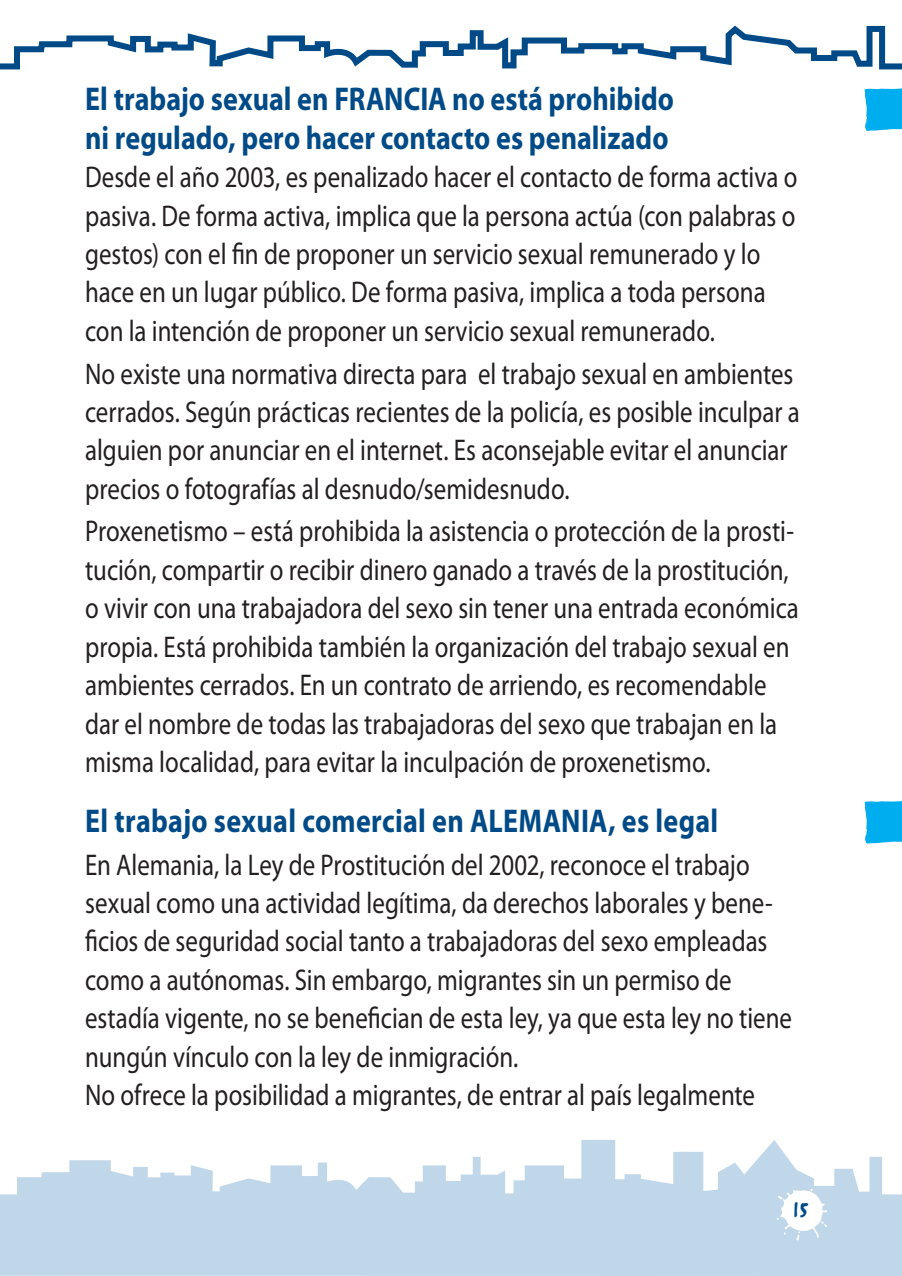
<style>
.page{position:relative;width:902px;height:1276px;background:#fff}
.page>*{position:absolute;margin:0;border:0;box-sizing:border-box;transform-origin:0 0}
.t1{font:700 33px/39px "Myriad Pro";letter-spacing:.005em;color:#004b87;text-align:right;scale:.85 1}
.t2{font:33px "FF Erikrighthand";color:#004b87;scale:.85 1}
.t3{font:30px/38.4px "Myriad Pro";color:#231f20;scale:.83 1}
</style>
<div class="page">
<svg style="left:0;top:1140px;width:901px;height:136px;fill:#c0d7ea"></svg>
<svg style="left:0;top:25px;width:901px;height:45px"></svg>
<svg style="left:864px;top:88px;width:37px;height:43px;background:#18b5f0"></svg>
<svg style="left:864px;top:801px;width:37px;height:42px;background:#13b4f0"></svg>
<div style="left:776px;top:1188px;width:51px;height:52px;background:#c0d7ea"></div>
<p class="t1" style="left:85px;top:78px;width:694px">no está prohibido<br>ni regulado, pero hacer contacto es penalizado</p>
<p class="t3" style="left:85px;top:157px;width:859px">Desde el año 2003, es penalizado hacer el contacto de forma activa o pasiva. De forma activa, implica que la persona actúa (con palabras o gestos) con el fin de proponer un servicio sexual remunerado y lo hace en un lugar público. De forma pasiva, implica a toda persona con la intención de proponer un servicio sexual remunerado.</p>
<p class="t3" style="left:85px;top:354px;width:862px">No existe una normativa directa para el trabajo sexual en ambientes cerrados. Según prácticas recientes de la policía, es posible inculpar a alguien por anunciar en el internet. Es aconsejable evitar el anunciar precios o fotografías al desnudo/semidesnudo.</p>
<p class="t3" style="left:85px;top:512px;width:861px">Proxenetismo – está prohibida la asistencia o protección de la prosti&shy;tución, compartir o recibir dinero ganado a través de la prostitución, o vivir con una trabajadora del sexo sin tener una entrada económica propia. Está prohibida también la organización del trabajo sexual en ambientes cerrados. En un contrato de arriendo, es recomendable dar el nombre de todas las trabajadoras del sexo que trabajan en la misma localidad, para evitar la inculpación de proxenetismo.</p>
<p class="t1" style="left:85px;top:800px;width:513px">El trabajo sexual comercial en Alemania</p>
<p class="t1" style="left:608px;top:800px;width:131px">, es legal</p>
<p class="t3" style="left:85px;top:845px;width:853px">En Alemania, la Ley de Prostitución del 2002, reconoce el trabajo sexual como una actividad legítima, da derechos laborales y bene&shy;ficios de seguridad social tanto a trabajadoras del sexo empleadas como a autónomas. Sin embargo, migrantes sin un permiso de estadía vigente, no se benefician de esta ley, ya que esta ley no tiene nungún vínculo con la ley de inmigración.<br>No ofrece la posibilidad a migrantes, de entrar al país legalmente</p>
<p class="t1" style="left:85px;top:78px;width:330px">El trabajo sexual en Francia</p>
<p class="t2" style="left:793px;top:1184px;width:19px">15</p>
</div>
